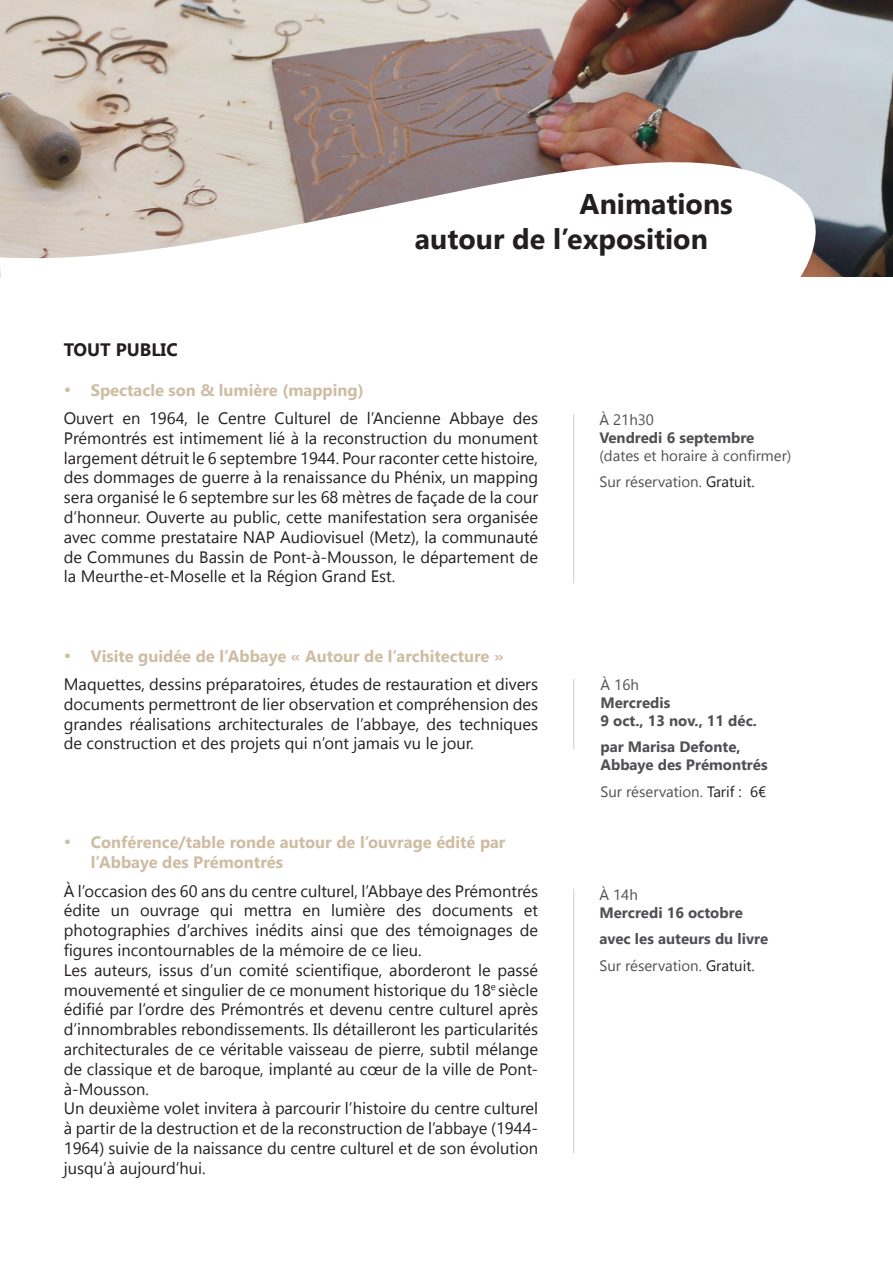
<style>
.page{position:relative;width:893px;height:1263px;background:#fff}
.page>*{position:absolute;margin:0;border:0;box-sizing:border-box;transform-origin:0 0}
.t1{font:700 28.5px/35.2px "Gadugi";color:#231f20}
.t2{font:700 18px "Gadugi";color:#231f20}
.t3{font:16.5px/19.8px "Gadugi";color:#231f20}
.t4{font:700 16.5px/19.8px "Gadugi";color:#cebda3}
.t5{font:700 15px/18px "Gadugi";color:#4f5054}
.t6{font:15px/26.5px "Gadugi";color:#4f5054}
.s1{color:#cebda3}
.s2{font-weight:700;color:#cebda3}
.s3{color:#231f20}
.s4{font-weight:400}
.s5{font-weight:400;color:#231f20}
</style>
<div class="page">
<img style="left:0;top:0;width:893px;height:276px">
<svg style="left:0;top:89px;width:836px;height:188px"></svg>
<hr style="left:573px;top:679px;width:1px;height:71px;background:#d5d7d6">
<hr style="left:573px;top:889px;width:1px;height:264px;background:#d5d7d6">
<hr style="left:573px;top:414px;width:1px;height:169px;background:#d5d7d6">
<h1 class="t1" style="left:415px;top:186px;width:320px;text-indent:165px">Animations autour de l’exposition</h1>
<p class="t2" style="left:64px;top:339px;width:115px">TOUT PUBLIC</p>
<p class="t3" style="left:64px;top:376px;width:476px;line-height:28.3px"><span class="s1">•</span> <span class="s2">Spectacle son &amp; lumière (mapping)<br></span>Ouvert en 1964, le Centre Culturel de l’Ancienne Abbaye des</p>
<p class="t3" style="left:64px;top:428px;width:476px;text-align:justify">Prémontrés est intimement lié à la reconstruction du monument largement détruit le 6 septembre 1944. Pour raconter cette histoire, des dommages de guerre à la renaissance du Phénix, un mapping sera organisé le 6 septembre sur les 68 mètres de façade de la cour d’honneur. Ouverte au public, cette manifestation sera organisée avec comme prestataire NAP Audiovisuel (Metz), la communauté de Communes du Bassin de Pont-à-Mousson, le département de la Meurthe-et-Moselle et la Région Grand Est.</p>
<p class="t3" style="left:64px;top:641px;width:476px;line-height:28.3px"><span class="s1">•</span> <span class="s2">Visite guidée de l’Abbaye « Autour de l’architecture »<br></span>Maquettes, dessins préparatoires, études de restauration et divers</p>
<p class="t3" style="left:64px;top:694px;width:476px;text-align:justify">documents permettront de lier observation et compréhension des grandes réalisations architecturales de l’abbaye, des techniques de construction et des projets qui n’ont jamais vu le jour.</p>
<p class="t4" style="left:91px;top:832px;width:416px;text-indent:-27px">• Conférence/table ronde autour de l’ouvrage édité par l’Abbaye des Prémontrés</p>
<p class="t3" style="left:64px;top:881px;width:476px">À l’occasion des 60 ans du centre culturel, l’Abbaye des Prémontrés édite un ouvrage qui mettra en lumière des documents et photographies d’archives inédits ainsi que des témoignages de figures incontournables de la mémoire de ce lieu.<br>Les auteurs, issus d’un comité scientifique, aborderont le passé mouvementé et singulier de ce monument historique du 18<sup>e</sup> siècle édifié par l’ordre des Prémontrés et devenu centre culturel après d’innombrables rebondissements. Ils détailleront les particularités architecturales de ce véritable vaisseau de pierre, subtil mélange de classique et de baroque, implanté au cœur de la ville de Pont&shy;à-Mousson.<br>Un deuxième volet invitera à parcourir l’histoire du centre culturel à partir de la destruction et de la reconstruction de l’abbaye (1944- 1964) suivie de la naissance du centre culturel et de son évolution jusqu’à aujourd’hui.</p>
<p class="t6" style="left:599px;top:406px;width:56px">À 21h30</p>
<p class="t5" style="left:599px;top:428px;width:156px">Vendredi 6 septembre</p>
<p class="t6" style="left:599px;top:442px;width:194px">(dates et horaire à confirmer)<br>Sur réservation. <span class="s3">Gratuit.</span></p>
<p class="t6" style="left:600px;top:671px;width:40px">À 16h</p>
<p class="t5" style="left:600px;top:693px;width:158px">Mercredis<br>9 oct., 13 nov., 11 déc.</p>
<p class="t5" style="left:600px;top:738px;width:169px">par Marisa Defonte,<br>Abbaye des Prémontrés</p>
<p class="t6" style="left:600px;top:778px;width:167px">Sur réservation. <span class="s3">Tarif : 6€</span></p>
<p class="t6" style="left:599px;top:881px;width:40px">À 14h</p>
<p class="t5" style="left:599px;top:899px;width:170px;line-height:26.5px">Mercredi 16 octobre avec les auteurs du livre<br><span class="s4">Sur réservation.</span> <span class="s5">Gratuit.</span></p>
</div>
